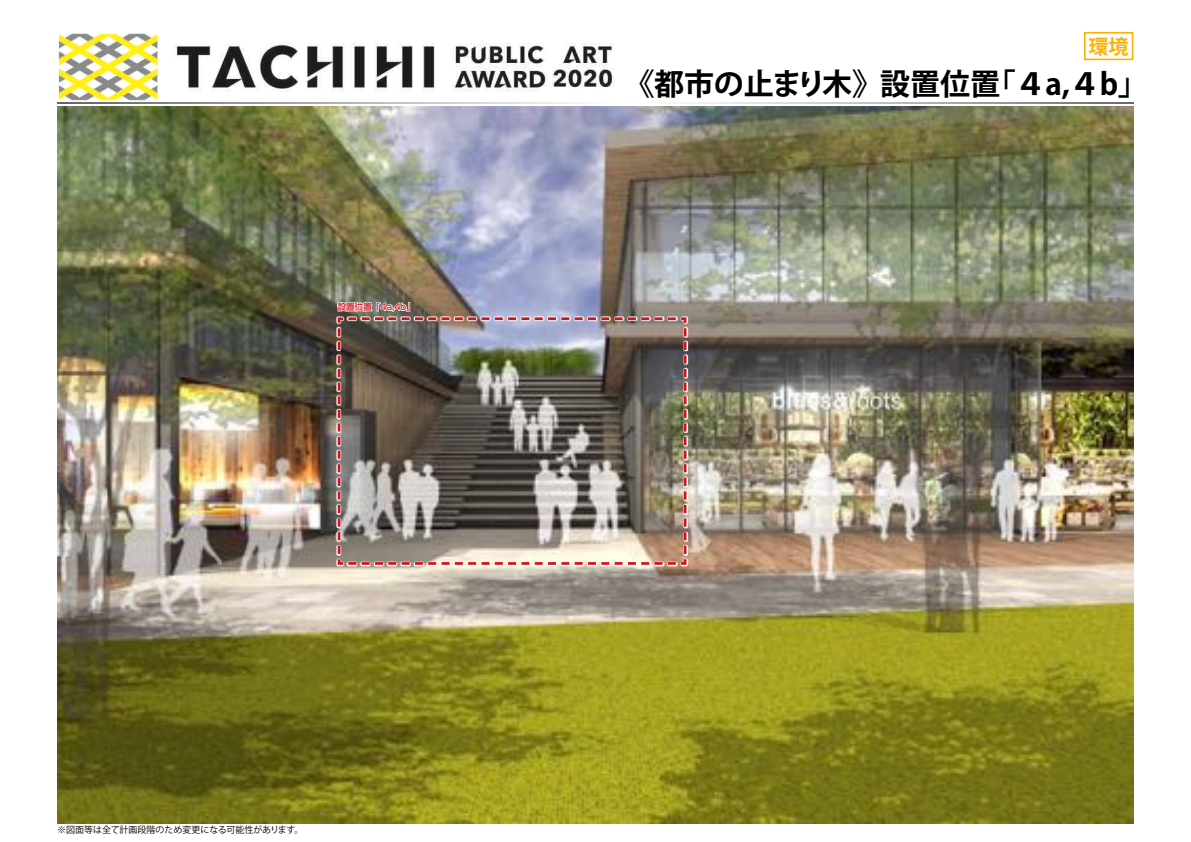
<style>
.page{position:relative;width:1191px;height:842px;background:#fff}
.page>*{position:absolute;margin:0;border:0;box-sizing:border-box;transform-origin:0 0}
.t1{font:700 30px "Koz Go Pro";color:#000}
.t2{font:700 20px "Koz Go Pro";color:#ffb000}
.t3{font:9px "Koz Go Pr 6 N";color:#000}
.t4{font:500 8.5px "Shin Go Pro";color:#cf121b}
</style>
<div class="page">
<img style="left:58px;top:33px;width:556px;height:69px">
<svg style="left:57px;top:102px;width:1076px;height:2px"></svg>
<img style="left:57px;top:106px;width:1076px;height:717px">
<img style="left:336px;top:316px;width:352px;height:250px">
<img style="left:337px;top:301px;width:339px;height:19px">
<div style="left:1084px;top:32px;width:49px;height:28px;border:2px solid #ffb000"></div>
<p class="t4" style="left:338px;top:300px;width:79px">設置位置「4a,4b」</p>
<p class="t3" style="left:57px;top:825px;width:248px">※図面等は全て計画段階のため変更になる可能性があります。</p>
<h2 class="t2" style="left:1088px;top:33px;width:41px">環境</h2>
<h1 class="t1" style="left:625px;top:65px;width:524px">《都市の止まり木》設置位置「４a,４b」</h1>
</div>
